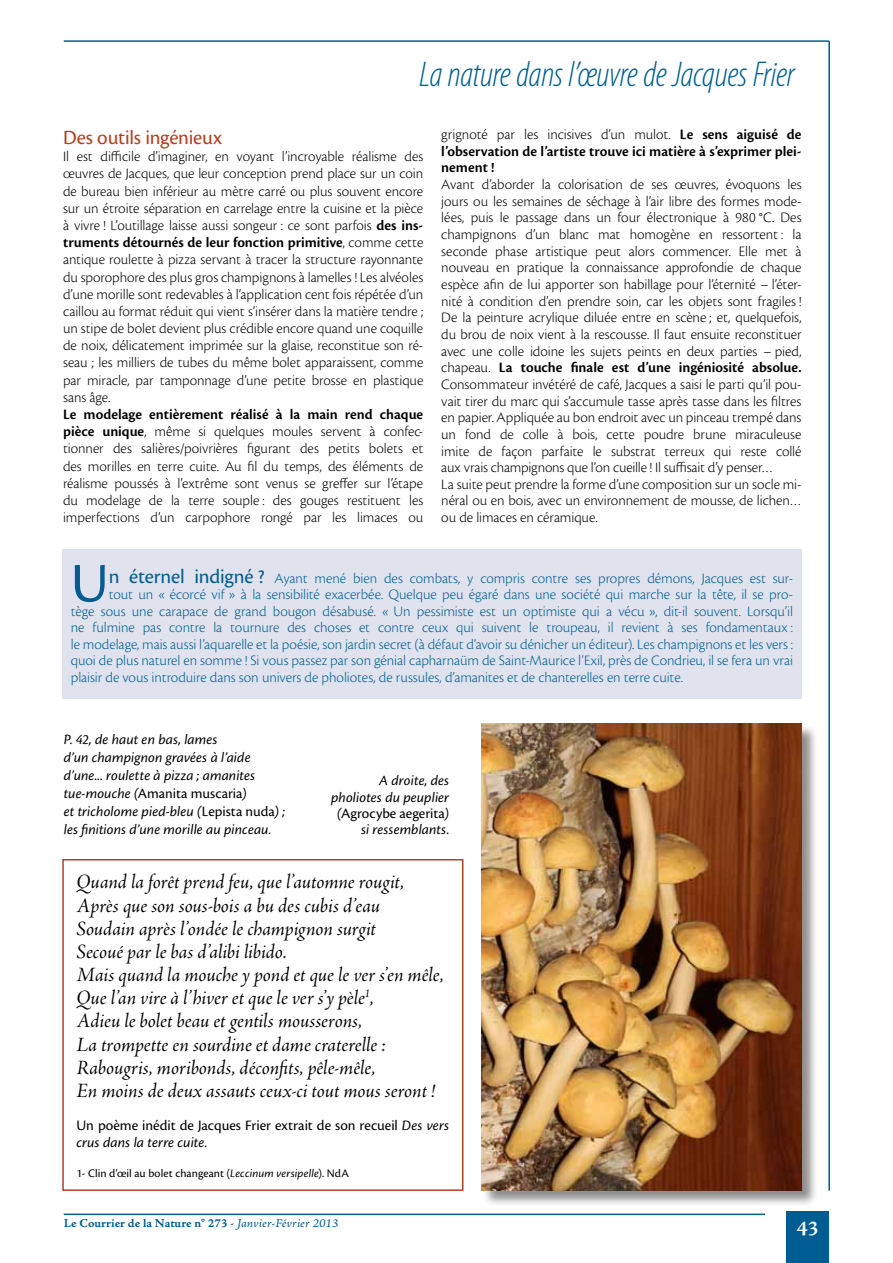
<style>
.page{position:relative;width:893px;height:1263px;background:#fff}
.page>*{position:absolute;margin:0;border:0;box-sizing:border-box;transform-origin:0 0}
.t1{font:57.75px "Cronos Pro";color:#005d91}
.t2{font:italic 300 condensed 36px "Myriad Pro";letter-spacing:-.01em;color:#005d91}
.t3{font:21px/23.2px "Adobe Jenson Pro It Subh";color:#000}
.t4{font:21px "Cronos Pro";letter-spacing:-.01em;color:#b34120}
.t5{font:700 21px "Adobe Jenson Pro";color:#fff}
.t6{font:300 15px/17.2px "Cronos Pro";letter-spacing:-.005em;color:#000;text-align:justify}
.t7{font:300 15px "Cronos Pro";letter-spacing:-.005em;color:#005d91}
.t8{font:600 15px/16.6px "Cronos Pro";color:#000;text-align:justify}
.t9{font:15px/16.6px "Cronos Pro";color:#000}
.t10{font:italic 14.85px/18px "Cronos Pro";letter-spacing:.005em;color:#000}
.t11{font:12px "Cronos Pro";letter-spacing:.005em;color:#000}
.t12{font:12px "Adobe Jenson Pro Bold Capt";color:#005d91}
.s1{font-weight:600}
.s2{font-weight:300}
.s3{font-weight:400;font-size:21px}
.s4{font-style:normal}
.s5{font-style:italic}
.s6{font-family:"Adobe Jenson Pro Capt"}
.s7{font-family:"Adobe Jenson Pro It Capt"}
</style>
<div class="page">
<hr style="left:64px;top:1213px;width:701px;height:2px;background:#005d91">
<div style="left:786px;top:1212px;width:43px;height:51px;background:#005d91"></div>
<hr style="left:828px;top:41px;width:2px;height:1150px;background:#005d91">
<hr style="left:64px;top:40px;width:765px;height:2px;background:#005d91">
<div style="left:62px;top:549px;width:739px;height:149px;background:#e0e3ed"></div>
<div style="left:62px;top:859px;width:401px;height:332px;border:2px solid #b34120"></div>
<div style="left:482px;top:724px;width:336px;height:483px;background:#000;opacity:.45"></div>
<img style="left:482px;top:724px;width:319px;height:467px">
<h2 class="t2" style="left:420px;top:55px;width:377px">La nature dans l’œuvre de Jacques Frier</h2>
<h3 class="t4" style="left:63px;top:125px;width:160px">Des outils ingénieux</h3>
<p class="t6" style="left:63px;top:148px;width:362px">Il est difficile d’imaginer, en voyant l’incroyable réalisme des œuvres de Jacques, que leur conception prend place sur un coin de bureau bien inférieur au mètre carré ou plus souvent encore sur un étroite séparation en carrelage entre la cuisine et la pièce à vivre ! L’outillage laisse aussi songeur : ce sont parfois <span class="s1">des ins&shy;truments détournés de leur fonction primitive</span>, comme cette antique roulette à pizza servant à tracer la structure rayonnante du sporophore des plus gros champignons à lamelles ! Les alvéoles d’une morille sont redevables à l’application cent fois répétée d’un caillou au format réduit qui vient s’insérer dans la matière tendre ; un stipe de bolet devient plus crédible encore quand une coquille de noix, délicatement imprimée sur la glaise, reconstitue son ré&shy;seau ; les milliers de tubes du même bolet apparaissent, comme par miracle, par tamponnage d’une petite brosse en plastique sans âge.</p>
<p class="t6" style="left:63px;top:406px;width:362px"><span class="s1">Le modelage entièrement réalisé à la main rend chaque pièce unique</span>, même si quelques moules servent à confec&shy;tionner des salières/poivrières figurant des petits bolets et des morilles en terre cuite. Au fil du temps, des éléments de réalisme poussés à l’extrême sont venus se greffer sur l’étape du modelage de la terre souple : des gouges restituent les imperfections d’un carpophore rongé par les limaces ou</p>
<p class="t8" style="left:441px;top:126px;width:362px"><span class="s2">grignoté par les incisives d’un mulot.</span> Le sens aiguisé de l’observation de l’artiste trouve ici matière à s’exprimer plei&shy;nement !</p>
<p class="t6" style="left:441px;top:176px;width:362px;line-height:16.6px;text-align:left">Avant d’aborder la colorisation de ses œuvres, évoquons les jours ou les semaines de séchage à l’air libre des formes mode&shy;lées, puis le passage dans un four électronique à 980 °C. Des champignons d’un blanc mat homogène en ressortent : la seconde phase artistique peut alors commencer. Elle met à nouveau en pratique la connaissance approfondie de chaque espèce afin de lui apporter son habillage pour l’éternité – l’éter&shy;nité à condition d’en prendre soin, car les objets sont fragiles !<br>De la peinture acrylique diluée entre en scène ; et, quelquefois, du brou de noix vient à la rescousse. Il faut ensuite reconstituer avec une colle idoine les sujets peints en deux parties – pied, chapeau. <span class="s1">La touche finale est d’une ingéniosité absolue.<br></span>Consommateur invétéré de café, Jacques a saisi le parti qu’il pou&shy;vait tirer du marc qui s’accumule tasse après tasse dans les filtres en papier. Appliquée au bon endroit avec un pinceau trempé dans un fond de colle à bois, cette poudre brune miraculeuse imite de façon parfaite le substrat terreux qui reste collé aux vrais champignons que l’on cueille ! Il suffisait d’y penser…<br>La suite peut prendre la forme d’une composition sur un socle mi&shy;néral ou en bois, avec un environnement de mousse, de lichen… ou de limaces en céramique.</p>
<h1 class="t1" style="left:71px;top:550px;width:39px">U</h1>
<p class="t7" style="left:109px;top:569px;width:686px"><span class="s3">n éternel indigné ?</span> Ayant mené bien des combats, y compris contre ses propres démons, Jacques est sur-</p>
<p class="t7" style="left:109px;top:586px;width:686px">tout un « écorcé vif » à la sensibilité exacerbée. Quelque peu égaré dans une société qui marche sur la tête, il se pro-</p>
<p class="t7" style="left:71px;top:602px;width:724px">tège sous une carapace de grand bougon désabusé. « Un pessimiste est un optimiste qui a vécu », dit-il souvent. Lorsqu’il</p>
<p class="t7" style="left:71px;top:619px;width:724px">ne fulmine pas contre la tournure des choses et contre ceux qui suivent le troupeau, il revient à ses fondamentaux :</p>
<p class="t7" style="left:71px;top:635px;width:724px">le modelage, mais aussi l’aquarelle et la poésie, son jardin secret (à défaut d’avoir su dénicher un éditeur). Les champignons et les vers :</p>
<p class="t7" style="left:71px;top:652px;width:724px">quoi de plus naturel en somme ! Si vous passez par son génial capharnaüm de Saint-Maurice l’Exil, près de Condrieu, il se fera un vrai</p>
<p class="t7" style="left:71px;top:668px;width:613px">plaisir de vous introduire dans son univers de pholiotes, de russules, d’amanites et de chanterelles en terre cuite.</p>
<p class="t10" style="left:64px;top:730px;width:223px">P. 42, de haut en bas, lames<br>d’un champignon gravées à l’aide d’une... roulette à pizza ; amanites tue-mouche (<span class="s4">Amanita muscaria</span>)<br>et tricholome pied-bleu (<span class="s4">Lepista nuda</span>) ; les finitions d’une morille au pinceau.</p>
<p class="t10" style="left:331px;top:772px;width:120px;line-height:16.4px;text-align:right">A droite, des pholiotes du peuplier (<span class="s4">Agrocybe aegerita</span>) si ressemblants.</p>
<p class="t3" style="left:77px;top:871px;width:369px">Quand la forêt prend feu, que l’automne rougit, Après que son sous-bois a bu des cubis d’eau Soudain après l’ondée le champignon surgit<br>Secoué par le bas d’alibi libido.<br>Mais quand la mouche y pond et que le ver s’en mêle, Que l’an vire à l’hiver et que le ver s’y pèle<sup>1</sup>,<br>Adieu le bolet beau et gentils mousserons,<br>La trompette en sourdine et dame craterelle :<br>Rabougris, moribonds, déconfits, pêle-mêle,<br>En moins de deux assauts ceux-ci tout mous seront !</p>
<p class="t9" style="left:77px;top:1117px;width:374px">Un poème inédit de Jacques Frier extrait de son recueil <span class="s5">Des vers crus dans la terre cuite.</span></p>
<p class="t11" style="left:77px;top:1166px;width:274px">1- Clin d’œil au bolet changeant (<span class="s5">Leccinum versipelle</span>). NdA</p>
<p class="t12" style="left:64px;top:1216px;width:276px">Le Courrier de la Nature n° 273 <span class="s6">-</span> <span class="s7">Janvier-Février 2013</span></p>
<h3 class="t5" style="left:797px;top:1216px;width:24px">43</h3>
</div>
